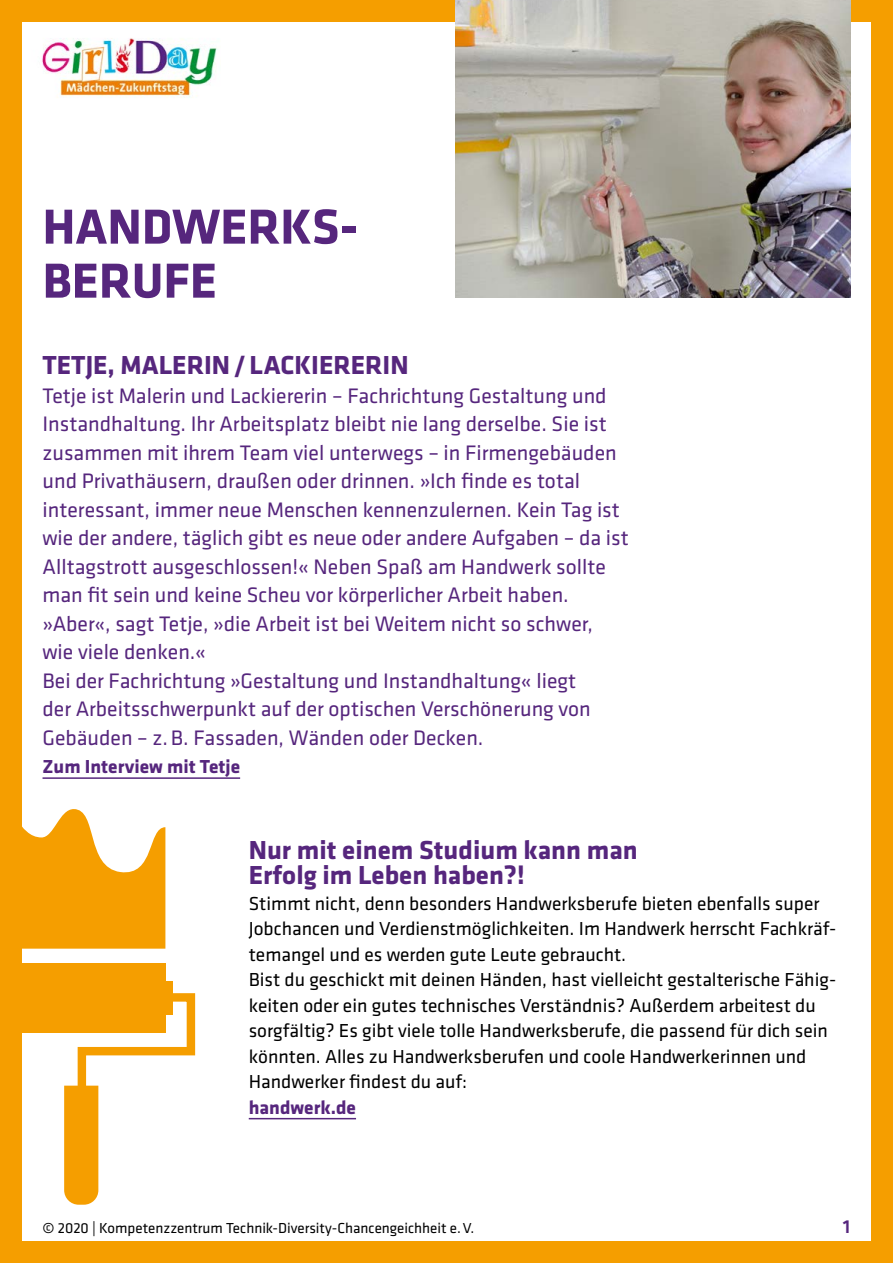
<style>
.page{position:relative;width:893px;height:1263px;background:#fff}
.page>*{position:absolute;margin:0;border:0;box-sizing:border-box;transform-origin:0 0}
.Headline_1{font:700 51px/54px "Klavika";color:#56267d}
.Subheadline_2{font:700 27px/25.5px "Klavika";color:#56267d}
.Einleitung{font:21.75px/28.5px "Klavika";color:#56267d}
.Fließtext{font:19.5px/25.5px "Klavika";color:#000}
.Hyperlinks{font:700 19.5px "Klavika";color:#56267d}
.t1{font:500 19.5px "Klavika";color:#56267d}
.t2{font:15px "Klavika";color:#000}
</style>
<div class="page">
<div style="left:0;top:0;width:893px;height:21px;background:#f59e00"></div>
<div style="left:0;top:1242px;width:893px;height:21px;background:#f59e00"></div>
<div style="left:0;top:0;width:21px;height:1263px;background:#f59e00"></div>
<div style="left:872px;top:0;width:21px;height:1263px;background:#f59e00"></div>
<img style="left:42px;top:38px;width:176px;height:60px">
<img style="left:455px;top:0;width:395px;height:298px">
<hr style="left:249px;top:1118px;width:107px;height:1px;background:#56267d">
<hr style="left:43px;top:777px;width:197px;height:2px;background:#56267d">
<div style="left:0;top:963px;width:165px;height:70px;background:#f59e00"></div>
<svg style="left:64px;top:989px;width:132px;height:216px"></svg>
<svg style="left:21px;top:800px;width:144px;height:149px"></svg>
<div style="left:89px;top:981px;width:83px;height:34px;background:#f59e00"></div>
<h1 class="Headline_1" style="left:43px;top:201px;width:316px">HANDWERKS-<br>BERUFE</h1>
<h3 class="Subheadline_2" style="left:43px;top:353px;width:368px">TETJE, MALERIN/ LACKIERERIN</h3>
<p class="Einleitung" style="left:43px;top:381px;width:588px">Tetje ist Malerin und Lackiererin – Fachrichtung Gestaltung und Instandhaltung. Ihr Arbeitsplatz bleibt nie lang derselbe. Sie ist zusammen mit ihrem Team viel unterwegs – in Firmengebäuden und Privathäusern, draußen oder drinnen. »Ich finde es total interessant, immer neue Menschen kennenzulernen. Kein Tag ist wie der andere, täglich gibt es neue oder andere Aufgaben – da ist Alltagstrott ausgeschlossen!« Neben Spaß am Handwerk sollte man fit sein und keine Scheu vor körperlicher Arbeit haben. »Aber«, sagt Tetje, »die Arbeit ist bei Weitem nicht so schwer, wie viele denken.«<br>Bei der Fachrichtung »Gestaltung und Instandhaltung« liegt<br>der Arbeitsschwerpunkt auf der optischen Verschönerung von Gebäuden – z.B. Fassaden, Wänden oder Decken.</p>
<p class="Hyperlinks" style="left:43px;top:756px;width:199px">Zum Interview mit Tetje</p>
<h3 class="Subheadline_2" style="left:249px;top:837px;width:391px">Nur mit einem Studium kann man<br>Erfolg im Leben haben?!</h3>
<p class="Fließtext" style="left:249px;top:891px;width:589px">Stimmt nicht, denn besonders Handwerksberufe bieten ebenfalls super Jobchancen und Verdienstmöglichkeiten. Im Handwerk herrscht Fachkräf&shy;temangel und es werden gute Leute gebraucht.<br>Bist du geschickt mit deinen Händen, hast vielleicht gestalterische Fähig&shy;keiten oder ein gutes technisches Verständnis? Außerdem arbeitest du sorgfältig? Es gibt viele tolle Handwerksberufe, die passend für dich sein könnten. Alles zu Handwerksberufen und coole Handwerkerinnen und Handwerker findest du auf:</p>
<p class="Hyperlinks" style="left:249px;top:1096px;width:109px">handwerk.de</p>
<p class="t2" style="left:43px;top:1220px;width:433px">© 2020 | Kompetenzzentrum Technik-Diversity-Chancengeichheit e.V.</p>
<p class="t1" style="left:843px;top:1216px;width:9px">1</p>
</div>
